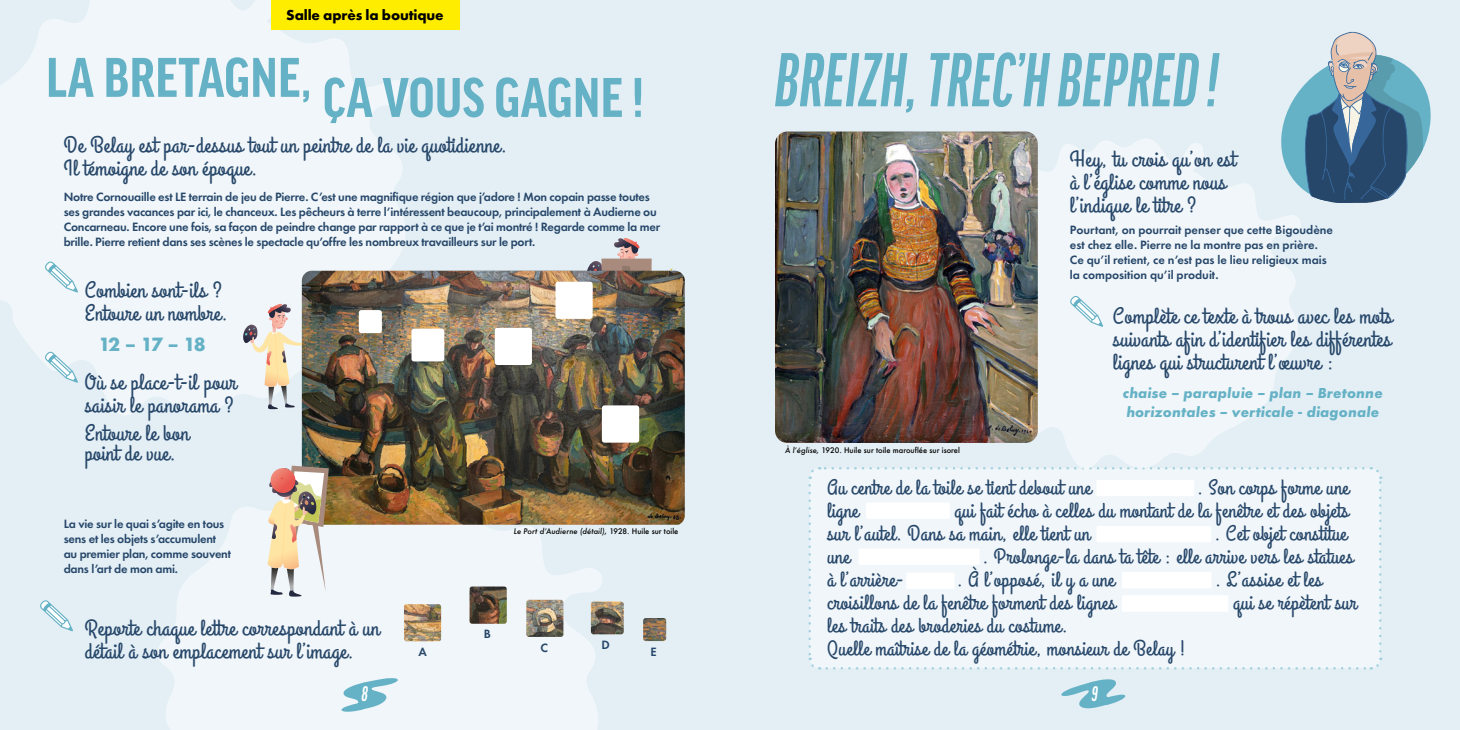
<style>
.page{position:relative;width:1460px;height:730px;background:#e3eff5}
.page>*{position:absolute;margin:0;border:0;box-sizing:border-box;transform-origin:0 0}
.t1{font:italic 700 81.38px "Good Headline Pro Comp";letter-spacing:.01em;color:#65b1c5}
.t2{font:700 condensed 59.5px "Good Headline Pro";letter-spacing:.01em;color:#65b1c5}
.t3{font:22.5px/23px "Grand Hotel";letter-spacing:.02em;color:#27476a}
.t4{font:italic 700 22.5px "Good Headline Pro Comp";color:#fff}
.t5{font:21.25px/23px "Grand Hotel";letter-spacing:.02em;color:#27476a}
.t6{font:700 20px "Futura PT";color:#65b1c5}
.t7{font:italic 700 15px/19.2px "Futura PT";letter-spacing:.01em;color:#65b1c5}
.t8{font:700 15px "Futura PT";letter-spacing:-.01em;color:#000}
.t9{font:600 12.5px/15px "Futura PT";letter-spacing:-.02em;color:#27476a}
.t10{font:600 12.5px/15px "Futura PT";color:#27476a}
.t11{font:500 7.5px "Futura";color:#000}
.t12{font:italic 500 7.5px "Futura";color:#000}
.s1{font-style:italic}
.s2{font-style:normal}
</style>
<div class="page">
<svg style="left:0;top:0;width:411px;height:417px;fill:#f0f6f9"></svg>
<svg style="left:241px;top:304px;width:61px;height:111px"></svg>
<svg style="left:587px;top:238px;width:85px;height:33px"></svg>
<div style="left:810px;top:468px;width:570px;height:200px;background:#f0f6f9;border-radius:9px"></div>
<svg style="left:808px;top:485px;width:12px;height:185px"></svg>
<svg style="left:827px;top:658px;width:556px;height:12px"></svg>
<svg style="left:1371px;top:467px;width:10px;height:184px"></svg>
<svg style="left:808px;top:467px;width:555px;height:12px"></svg>
<svg style="left:961px;top:139px;width:341px;height:331px;fill:#f0f6f9"></svg>
<svg style="left:158px;top:459px;width:445px;height:271px;fill:#f0f6f9"></svg>
<img style="left:775px;top:132px;width:263px;height:311px">
<svg style="left:1279px;top:31px;width:152px;height:176px"></svg>
<img style="left:302px;top:271px;width:383px;height:254px">
<svg style="left:45px;top:261px;width:33px;height:32px"></svg>
<svg style="left:45px;top:351px;width:33px;height:32px"></svg>
<svg style="left:1070px;top:295px;width:33px;height:32px"></svg>
<svg style="left:40px;top:600px;width:33px;height:31px"></svg>
<img style="left:469px;top:586px;width:38px;height:38px">
<img style="left:404px;top:604px;width:37px;height:37px">
<img style="left:591px;top:601px;width:33px;height:33px">
<img style="left:643px;top:618px;width:23px;height:23px">
<img style="left:526px;top:600px;width:37px;height:37px">
<div style="left:866px;top:502px;width:84px;height:17px;background:#fff;border-radius:2px"></div>
<div style="left:1096px;top:480px;width:98px;height:16px;background:#fff;border-radius:2px"></div>
<div style="left:1096px;top:526px;width:115px;height:16px;background:#fff;border-radius:2px"></div>
<div style="left:858px;top:549px;width:122px;height:16px;background:#fff;border-radius:2px"></div>
<div style="left:906px;top:573px;width:48px;height:16px;background:#fff"></div>
<div style="left:1122px;top:572px;width:89px;height:16px;background:#fff"></div>
<div style="left:1122px;top:595px;width:106px;height:17px;background:#fff"></div>
<hr style="left:262px;top:594px;width:42px;height:3px;background:#bebcc1;border-radius:50%">
<svg style="left:267px;top:466px;width:62px;height:131px"></svg>
<div style="left:271px;top:0;width:188px;height:30px;background:#ffed00"></div>
<svg style="left:1061px;top:679px;width:64px;height:30px"></svg>
<svg style="left:341px;top:677px;width:57px;height:35px"></svg>
<div style="left:602px;top:405px;width:37px;height:38px;background:#fff;border-radius:3px"></div>
<div style="left:555px;top:282px;width:38px;height:37px;background:#fff;border-radius:3px"></div>
<div style="left:411px;top:329px;width:33px;height:32px;background:#fff;border-radius:3px"></div>
<div style="left:359px;top:310px;width:23px;height:23px;background:#fff;border-radius:3px"></div>
<div style="left:495px;top:328px;width:37px;height:37px;background:#fff;border-radius:3px"></div>
<p class="t8" style="left:286px;top:5px;width:159px">Salle après la boutique</p>
<h2 class="t2" style="left:46px;top:70px;width:599px">LA BRETAGNE, ÇA VOUS GAGNE !</h2>
<h1 class="t1" style="left:775px;top:42px;width:444px">BREIZH, TREC’H BEPRED !</h1>
<h3 class="t3" style="left:64px;top:135px;width:444px">De Belay est par-dessus tout un peintre de la vie quotidienne.<br>Il témoigne de son époque.</h3>
<p class="t9" style="left:64px;top:189px;width:598px">Notre Cornouaille est LE terrain de jeu de Pierre. C’est une magnifique région que j’adore ! Mon copain passe toutes ses grandes vacances par ici, le chanceux. Les pêcheurs à terre l’intéressent beaucoup, principalement à Audierne ou Concarneau. Encore une fois, sa façon de peindre change par rapport à ce que je t’ai montré ! Regarde comme la mer brille. Pierre retient dans ses scènes le spectacle qu’offre les nombreux travailleurs sur le port.</p>
<h3 class="t3" style="left:1070px;top:148px;width:167px">Hey, tu crois qu’on est à l’église comme nous l’indique le titre ?</h3>
<p class="t10" style="left:1070px;top:222px;width:265px">Pourtant, on pourrait penser que cette Bigoudène est chez elle. Pierre ne la montre pas en prière.<br>Ce qu’il retient, ce n’est pas le lieu religieux mais la composition qu’il produit.</p>
<h3 class="t3" style="left:85px;top:279px;width:144px">Combien sont-ils ?<br>Entoure un nombre.</h3>
<h3 class="t6" style="left:99px;top:331px;width:109px">12 – 17 – 18</h3>
<h3 class="t3" style="left:85px;top:371px;width:153px">Où se place-t-il pour saisir le panorama ?</h3>
<h3 class="t3" style="left:85px;top:423px;width:106px;line-height:20.5px">Entoure le bon point de vue.</h3>
<h3 class="t3" style="left:1113px;top:306px;width:281px;text-align:justify">Complète ce texte à trous avec les mots suivants afin d’identifier les différentes lignes qui structurent l’œuvre :</h3>
<p class="t7" style="left:1123px;top:383px;width:261px">chaise – parapluie – plan – Bretonne horizontales – verticale - diagonale</p>
<p class="t11" style="left:785px;top:445px;width:176px"><span class="s1">À l’église,</span> 1920. Huile sur toile marouflée sur isorel</p>
<p class="t9" style="left:64px;top:516px;width:169px">La vie sur le quai s’agite en tous sens et les objets s’accumulent au premier plan, comme souvent dans l’art de mon ami.</p>
<h3 class="t3" style="left:85px;top:618px;width:296px">Reporte chaque lettre correspondant à un détail à son emplacement sur l’image.</h3>
<p class="t9" style="left:484px;top:626px;width:9px">B</p>
<p class="t9" style="left:418px;top:644px;width:10px">A</p>
<p class="t12" style="left:514px;top:526px;width:166px">Le Port d’Audierne (détail), <span class="s2">1928. Huile sur toile</span></p>
<p class="t9" style="left:601px;top:637px;width:10px">D</p>
<p class="t9" style="left:540px;top:640px;width:9px">C</p>
<p class="t9" style="left:650px;top:644px;width:8px">E</p>
<h3 class="t5" style="left:827px;top:476px;width:265px">Au centre de la toile se tient debout une</h3>
<h3 class="t5" style="left:1197px;top:476px;width:153px">. Son corps forme une</h3>
<h3 class="t5" style="left:827px;top:499px;width:33px">ligne</h3>
<h3 class="t5" style="left:827px;top:499px;width:523px;text-indent:127px">qui fait écho à celles du montant de la fenêtre et des objets sur l’autel. Dans sa main, elle tient un</h3>
<h3 class="t5" style="left:1215px;top:522px;width:134px">. Cet objet constitue</h3>
<h3 class="t5" style="left:827px;top:545px;width:24px">une</h3>
<h3 class="t5" style="left:982px;top:545px;width:372px">. Prolonge-la dans ta tête : elle arrive vers les statues</h3>
<h3 class="t5" style="left:827px;top:568px;width:78px">à l’arrière-</h3>
<h3 class="t5" style="left:957px;top:568px;width:159px">. À l’opposé, il y a une</h3>
<h3 class="t5" style="left:1215px;top:568px;width:108px">. L’assise et les</h3>
<h3 class="t5" style="left:827px;top:591px;width:290px">croisillons de la fenêtre forment des lignes</h3>
<h3 class="t5" style="left:1233px;top:591px;width:125px">qui se répètent sur</h3>
<h3 class="t5" style="left:827px;top:614px;width:360px">les traits des broderies du costume.<br>Quelle maîtrise de la géométrie, monsieur de Belay !</h3>
<h3 class="t4" style="left:362px;top:684px;width:8px">8</h3>
<h3 class="t4" style="left:1092px;top:684px;width:8px">9</h3>
</div>
